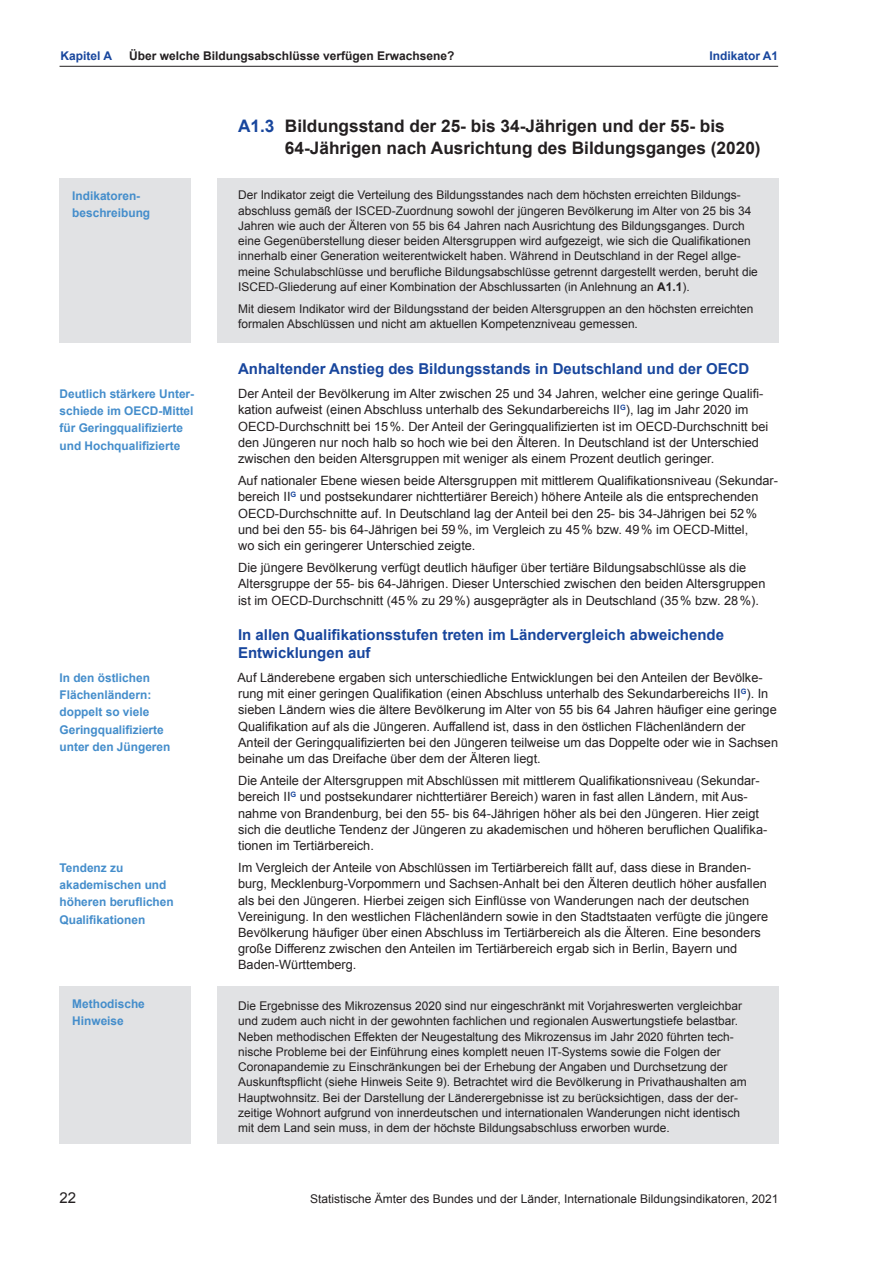
<style>
.page{position:relative;width:893px;height:1263px;background:#fff}
.page>*{position:absolute;margin:0;border:0;box-sizing:border-box;transform-origin:0 0}
.t1{font:700 17.25px/22.5px "Arial";color:#231f20}
.t2{font:700 15px/18px "Arial";color:#18469d}
.t3{font:15px "Arial";color:#231f20}
.t4{font:12.75px/16.2px "Arial";color:#231f20}
.t5{font:12px/15.3px "Arial";color:#231f20}
.t6{font:700 12px/17.2px "Arial";color:#448dcb}
.t7{font:700 12px "Arial";color:#231f20}
.t8{font:700 12px "Arial";color:#18469d}
.s1{color:#18469d}
.s2{font-weight:700}
</style>
<div class="page">
<hr style="left:60px;top:66px;width:718px;height:1px;background:#231f20">
<div style="left:217px;top:986px;width:561px;height:158px;background:#e1e2e4"></div>
<div style="left:60px;top:986px;width:131px;height:158px;background:#e1e2e4"></div>
<div style="left:217px;top:179px;width:561px;height:164px;background:#e1e2e4"></div>
<div style="left:60px;top:179px;width:131px;height:164px;background:#e1e2e4"></div>
<p class="t8" style="left:60px;top:48px;width:53px">Kapitel A</p>
<p class="t7" style="left:129px;top:48px;width:327px">Über welche Bildungsabschlüsse verfügen Erwachsene?</p>
<p class="t8" style="left:709px;top:48px;width:70px">Indikator A1</p>
<h3 class="t1" style="left:285px;top:115px;width:477px;text-indent:-47px"><span class="s1">A1.3</span> Bildungsstand der 25- bis 34-Jährigen und der 55- bis<br>64-Jährigen nach Ausrichtung des Bildungsganges (2020)</h3>
<p class="t6" style="left:72px;top:188px;width:79px">Indikatoren&shy;beschreibung</p>
<p class="t5" style="left:238px;top:187px;width:521px">Der Indikator zeigt die Verteilung des Bildungsstandes nach dem höchsten erreichten Bildungs&shy;abschluss gemäß der ISCED-Zuordnung sowohl der jüngeren Bevölkerung im Alter von 25 bis 34<br>Jahren wie auch der Älteren von 55 bis 64 Jahren nach Ausrichtung des Bildungsganges. Durch eine Gegenüberstellung dieser beiden Altersgruppen wird aufgezeigt, wie sich die Qualifikationen innerhalb einer Generation weiterentwickelt haben. Während in Deutschland in der Regel allge&shy;meine Schulabschlüsse und berufliche Bildungsabschlüsse getrennt dargestellt werden, beruht die ISCED-Gliederung auf einer Kombination der Abschlussarten (in Anlehnung an <span class="s2">A1.1</span>).</p>
<p class="t5" style="left:238px;top:301px;width:517px">Mit diesem Indikator wird der Bildungsstand der beiden Altersgruppen an den höchsten erreichten formalen Abschlüssen und nicht am aktuellen Kompetenzniveau gemessen.</p>
<h4 class="t2" style="left:238px;top:360px;width:513px">Anhaltender Anstieg des Bildungsstands in Deutschland und der OECD</h4>
<p class="t6" style="left:60px;top:385px;width:136px">Deutlich stärkere Unter&shy;schiede im OECD-Mittel für Geringqualifizierte und Hochqualifizierte</p>
<p class="t4" style="left:238px;top:386px;width:532px">Der Anteil der Bevölkerung im Alter zwischen 25 und 34 Jahren, welcher eine geringe Qualifi&shy;kation aufweist (einen Abschluss unterhalb des Sekundarbereichs II<sup>G</sup>), lag im Jahr 2020 im OECD-Durchschnitt bei 15%. Der Anteil der Geringqualifizierten ist im OECD-Durchschnitt bei den Jüngeren nur noch halb so hoch wie bei den Älteren. In Deutschland ist der Unterschied zwischen den beiden Altersgruppen mit weniger als einem Prozent deutlich geringer.</p>
<p class="t4" style="left:238px;top:473px;width:541px">Auf nationaler Ebene wiesen beide Altersgruppen mit mittlerem Qualifikationsniveau (Sekundar&shy;bereich II<sup>G</sup> und postsekundarer nichttertiärer Bereich) höhere Anteile als die entsprechenden OECD-Durchschnitte auf. In Deutschland lag der Anteil bei den 25- bis 34-Jährigen bei 52% und bei den 55- bis 64-Jährigen bei 59%, im Vergleich zu 45% bzw. 49% im OECD-Mittel,<br>wo sich ein geringerer Unterschied zeigte.</p>
<p class="t4" style="left:238px;top:560px;width:529px">Die jüngere Bevölkerung verfügt deutlich häufiger über tertiäre Bildungsabschlüsse als die<br>Altersgruppe der 55- bis 64-Jährigen. Dieser Unterschied zwischen den beiden Altersgruppen ist im OECD-Durchschnitt (45% zu 29%) ausgeprägter als in Deutschland (35% bzw. 28%).</p>
<h4 class="t2" style="left:238px;top:626px;width:487px">In allen Qualifikationsstufen treten im Ländervergleich abweichende<br>Entwicklungen auf</h4>
<p class="t6" style="left:60px;top:669px;width:112px">In den östlichen<br>Flächenländern: doppelt so viele<br>Geringqualifizierte unter den Jüngeren</p>
<p class="t4" style="left:237px;top:670px;width:542px">Auf Länderebene ergaben sich unterschiedliche Entwicklungen bei den Anteilen der Bevölke&shy;rung mit einer geringen Qualifikation (einen Abschluss unterhalb des Sekundarbereichs II<sup>G</sup>). In sieben Ländern wies die ältere Bevölkerung im Alter von 55 bis 64 Jahren häufiger eine geringe Qualifikation auf als die Jüngeren. Auffallend ist, dass in den östlichen Flächenländern der Anteil der Geringqualifizierten bei den Jüngeren teilweise um das Doppelte oder wie in Sachsen beinahe um das Dreifache über dem der Älteren liegt.</p>
<p class="t4" style="left:238px;top:773px;width:530px">Die Anteile der Altersgruppen mit Abschlüssen mit mittlerem Qualifikationsniveau (Sekundar&shy;bereich II<sup>G</sup> und postsekundarer nichttertiärer Bereich) waren in fast allen Ländern, mit Aus&shy;nahme von Brandenburg, bei den 55- bis 64-Jährigen höher als bei den Jüngeren. Hier zeigt sich die deutliche Tendenz der Jüngeren zu akademischen und höheren beruflichen Qualifika&shy;tionen im Tertiärbereich.</p>
<p class="t6" style="left:60px;top:859px;width:116px">Tendenz zu akademischen und höheren beruflichen<br>Qualifikationen</p>
<p class="t4" style="left:238px;top:860px;width:532px">Im Vergleich der Anteile von Abschlüssen im Tertiärbereich fällt auf, dass diese in Branden&shy;burg, Mecklenburg-Vorpommern und Sachsen-Anhalt bei den Älteren deutlich höher ausfallen als bei den Jüngeren. Hierbei zeigen sich Einflüsse von Wanderungen nach der deutschen Vereinigung. In den westlichen Flächenländern sowie in den Stadtstaaten verfügte die jüngere Bevölkerung häufiger über einen Abschluss im Tertiärbereich als die Älteren. Eine besonders große Differenz zwischen den Anteilen im Tertiärbereich ergab sich in Berlin, Bayern und Baden-Württemberg.</p>
<p class="t6" style="left:72px;top:996px;width:74px">Methodische<br>Hinweise</p>
<p class="t5" style="left:238px;top:998px;width:510px">Die Ergebnisse des Mikrozensus 2020 sind nur eingeschränkt mit Vorjahreswerten vergleichbar und zudem auch nicht in der gewohnten fachlichen und regionalen Auswertungstiefe belastbar.<br>Neben methodischen Effekten der Neugestaltung des Mikrozensus im Jahr 2020 führten tech&shy;nische Probleme bei der Einführung eines komplett neuen IT-Systems sowie die Folgen der Coronapandemie zu Einschränkungen bei der Erhebung der Angaben und Durchsetzung der Auskunftspflicht (siehe Hinweis Seite 9). Betrachtet wird die Bevölkerung in Privathaushalten am Hauptwohnsitz. Bei der Darstellung der Länderergebnisse ist zu berücksichtigen, dass der der&shy;zeitige Wohnort aufgrund von innerdeutschen und internationalen Wanderungen nicht identisch mit dem Land sein muss, in dem der höchste Bildungsabschluss erworben wurde.</p>
<p class="t3" style="left:60px;top:1188px;width:18px">22</p>
<p class="t5" style="left:310px;top:1192px;width:470px">Statistische Ämter des Bundes und der Länder, Internationale Bildungsindikatoren, 2021</p>
</div>
